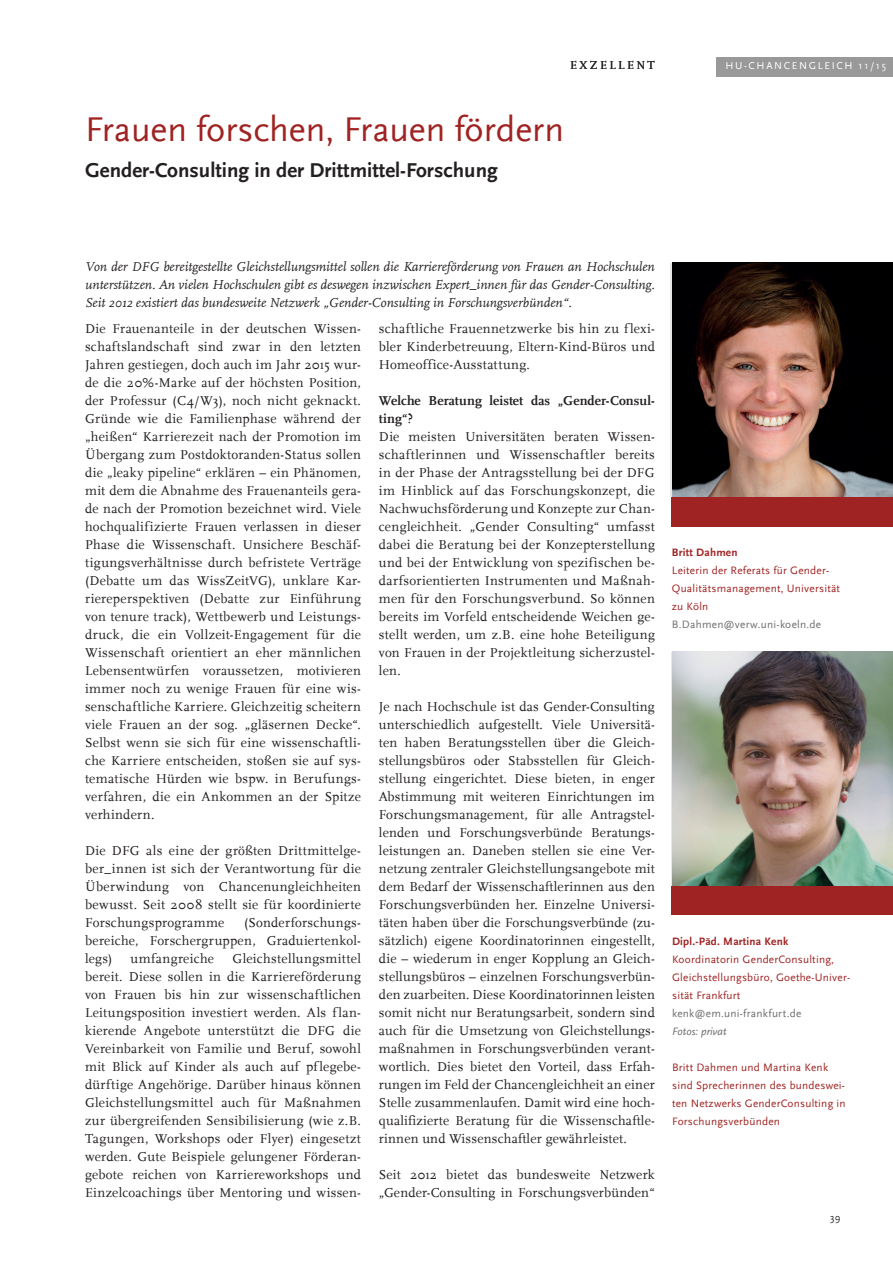
<style>
.page{position:relative;width:893px;height:1263px;background:#fff}
.page>*{position:absolute;margin:0;border:0;box-sizing:border-box;transform-origin:0 0}
.Große_ÜS{font:36px "HU Scala Sans";color:#9f2322}
.Unter_ÜS{font:700 21px "HU Scala Sans";color:#231f20}
.Fließtext{font:13.5px/18px "HU Scala";letter-spacing:.015em;color:#231f20;text-align:justify}
.Vorsatz{font:italic 13.5px/18px "HU Scala";color:#231f20;text-align:justify}
.TEXT_ÜS{font:700 13.5px/18px "HU Scala";letter-spacing:.005em;color:#231f20}
.Seitenüberschrift_ru{font:12px "HU Scala";letter-spacing:.2em;color:#231f20}
.t1{font:11.25px/18px "HU Scala Sans";letter-spacing:.02em;color:#9f2322}
.t2{font:11.25px "HU Scala Sans";letter-spacing:.025em;color:#6c6d70}
.t3{font:700 11.25px "HU Scala Sans";letter-spacing:.02em;color:#9f2322}
.t4{font:italic 11.25px "HU Scala Sans";color:#6c6d70}
._00_Jahrgang_Titel{font:10.5px "HU Scala Sans";letter-spacing:.155em;color:#fff}
.t5{font:10.5px "HU Scala Sans";color:#231f20}
</style>
<div class="page">
<div style="left:672px;top:497px;width:221px;height:29px;background:#9f2322"></div>
<div style="left:672px;top:885px;width:221px;height:30px;background:#9f2322"></div>
<img style="left:672px;top:263px;width:221px;height:233px">
<img style="left:673px;top:652px;width:220px;height:234px">
<div style="left:717px;top:57px;width:176px;height:19px;background:#999"></div>
<p class="Seitenüberschrift_ru" style="left:570px;top:59px;width:86px">EXZELLENT</p>
<p class="Große_ÜS" style="left:85px;top:110px;width:480px">Frauen forschen, Frauen fördern</p>
<p class="Unter_ÜS" style="left:85px;top:158px;width:414px">Gender-Consulting in der Drittmittel-Forschung</p>
<p class="_00_Jahrgang_Titel" style="left:725px;top:60px;width:162px">HU-CHANCENGLEICH 11/15</p>
<p class="Vorsatz" style="left:85px;top:258px;width:571px">Von der DFG bereitgestellte Gleichstellungsmittel sollen die Karriereförderung von Frauen an Hochschulen unterstützen. An vielen Hochschulen gibt es deswegen inzwischen Expert_innen für das Gender-Consulting.<br>Seit 2012 existiert das bundesweite Netzwerk „Gender-Consulting in Forschungsverbünden“.</p>
<p class="Fließtext" style="left:85px;top:320px;width:277px">Die Frauenanteile in der deutschen Wissen&shy;schaftslandschaft sind zwar in den letzten Jahren gestiegen, doch auch im Jahr 2015 wur&shy;de die 20%-Marke auf der höchsten Position, der Professur (C4/W3), noch nicht geknackt.<br>Gründe wie die Familienphase während der „heißen“ Karrierezeit nach der Promotion im Übergang zum Postdoktoranden-Status sollen die „leaky pipeline“ erklären – ein Phänomen, mit dem die Abnahme des Frauenanteils gera&shy;de nach der Promotion bezeichnet wird. Viele hochqualifizierte Frauen verlassen in dieser Phase die Wissenschaft. Unsichere Beschäf&shy;tigungsverhältnisse durch befristete Verträge (Debatte um das WissZeitVG), unklare Kar&shy;riereperspektiven (Debatte zur Einführung von tenure track), Wettbewerb und Leistungs&shy;druck, die ein Vollzeit-Engagement für die Wissenschaft orientiert an eher männlichen Lebensentwürfen voraussetzen, motivieren immer noch zu wenige Frauen für eine wis&shy;senschaftliche Karriere. Gleichzeitig scheitern viele Frauen an der sog. „gläsernen Decke“.<br>Selbst wenn sie sich für eine wissenschaftli&shy;che Karriere entscheiden, stoßen sie auf sys&shy;tematische Hürden wie bspw. in Berufungs&shy;verfahren, die ein Ankommen an der Spitze verhindern.</p>
<p class="Fließtext" style="left:85px;top:842px;width:277px">Die DFG als eine der größten Drittmittelge&shy;ber_innen ist sich der Verantwortung für die Überwindung von Chancenungleichheiten bewusst. Seit 2008 stellt sie für koordinierte Forschungsprogramme</p>
<p class="Fließtext" style="left:85px;top:914px;width:277px;text-indent:159px">(Sonderforschungs&shy;bereiche, Forschergruppen, Graduiertenkol&shy;legs)</p>
<p class="Fließtext" style="left:131px;top:950px;width:85px">umfangreiche</p>
<p class="Fließtext" style="left:85px;top:950px;width:277px;text-indent:147px">Gleichstellungsmittel bereit. Diese sollen in die Karriereförderung von Frauen bis hin zur wissenschaftlichen Leitungsposition investiert werden. Als flan&shy;kierende Angebote unterstützt die DFG die Vereinbarkeit von Familie und Beruf, sowohl mit Blick auf Kinder als auch auf pflegebe&shy;dürftige Angehörige. Darüber hinaus können Gleichstellungsmittel auch für Maßnahmen zur übergreifenden Sensibilisierung (wie z.B.<br>Tagungen, Workshops oder Flyer) eingesetzt werden. Gute Beispiele gelungener Förderan&shy;gebote reichen von Karriereworkshops und Einzelcoachings über Mentoring und wissen-</p>
<p class="Fließtext" style="left:379px;top:320px;width:277px">schaftliche Frauennetzwerke bis hin zu flexi&shy;bler Kinderbetreuung, Eltern-Kind-Büros und Homeoffice-Ausstattung.</p>
<p class="TEXT_ÜS" style="left:379px;top:391px;width:277px">Welche Beratung leistet das „Gender-Consul&shy;ting“?</p>
<p class="Fließtext" style="left:379px;top:428px;width:277px">Die meisten Universitäten beraten Wissen&shy;schaftlerinnen und Wissenschaftler bereits in der Phase der Antragsstellung bei der DFG im Hinblick auf das Forschungskonzept, die Nachwuchsförderung und Konzepte zur Chan&shy;cengleichheit. „Gender Consulting“ umfasst dabei die Beratung bei der Konzepterstellung und bei der Entwicklung von spezifischen be&shy;darfsorientierten Instrumenten und Maßnah&shy;men für den Forschungsverbund. So können bereits im Vorfeld entscheidende Weichen ge&shy;stellt werden, um z.B. eine hohe Beteiligung von Frauen in der Projektleitung sicherzustel&shy;len.</p>
<p class="Fließtext" style="left:379px;top:698px;width:277px">Je nach Hochschule ist das Gender-Consulting unterschiedlich aufgestellt. Viele Universitä&shy;ten haben Beratungsstellen über die Gleich&shy;stellungsbüros oder Stabsstellen für Gleich&shy;stellung eingerichtet. Diese bieten, in enger Abstimmung mit weiteren Einrichtungen im Forschungsmanagement, für alle Antragstel&shy;lenden und Forschungsverbünde Beratungs&shy;leistungen an. Daneben stellen sie eine Ver&shy;netzung zentraler Gleichstellungsangebote mit dem Bedarf der Wissenschaftlerinnen aus den Forschungsverbünden her. Einzelne Universi&shy;täten haben über die Forschungsverbünde (zu&shy;sätzlich) eigene Koordinatorinnen eingestellt, die – wiederum in enger Kopplung an Gleich&shy;stellungsbüros – einzelnen Forschungsverbün&shy;den zuarbeiten. Diese Koordinatorinnen leisten somit nicht nur Beratungsarbeit, sondern sind auch für die Umsetzung von Gleichstellungs&shy;maßnahmen in Forschungsverbünden verant&shy;wortlich. Dies bietet den Vorteil, dass Erfah&shy;rungen im Feld der Chancengleichheit an einer Stelle zusammenlaufen. Damit wird eine hoch&shy;qualifizierte Beratung für die Wissenschaftle&shy;rinnen und Wissenschaftler gewährleistet.</p>
<p class="Fließtext" style="left:379px;top:1166px;width:277px">Seit 2012 bietet das bundesweite Netzwerk „Gender-Consulting in Forschungsverbünden“</p>
<p class="t3" style="left:672px;top:546px;width:67px">Britt Dahmen</p>
<p class="t1" style="left:672px;top:561px;width:170px">Leiterin der Referats für Gender-<br>Qualitätsmanagement, Universität zu Köln</p>
<p class="t2" style="left:672px;top:618px;width:151px">B.Dahmen@verw.uni-koeln.de</p>
<p class="t3" style="left:672px;top:935px;width:118px">Dipl.-Päd. Martina Kenk</p>
<p class="t1" style="left:672px;top:950px;width:180px">Koordinatorin GenderConsulting,<br>Gleichstellungsbüro, Goethe-Univer&shy;sität Frankfurt</p>
<p class="t2" style="left:672px;top:1007px;width:131px">kenk@em.uni-frankfurt.de</p>
<p class="t4" style="left:672px;top:1025px;width:56px">Fotos: privat</p>
<p class="t1" style="left:672px;top:1058px;width:175px">Britt Dahmen und Martina Kenk sind Sprecherinnen des bundeswei&shy;ten Netzwerks GenderConsulting in<br>Forschungsverbünden</p>
<p class="t5" style="left:830px;top:1212px;width:22px">39 9</p>
</div>
